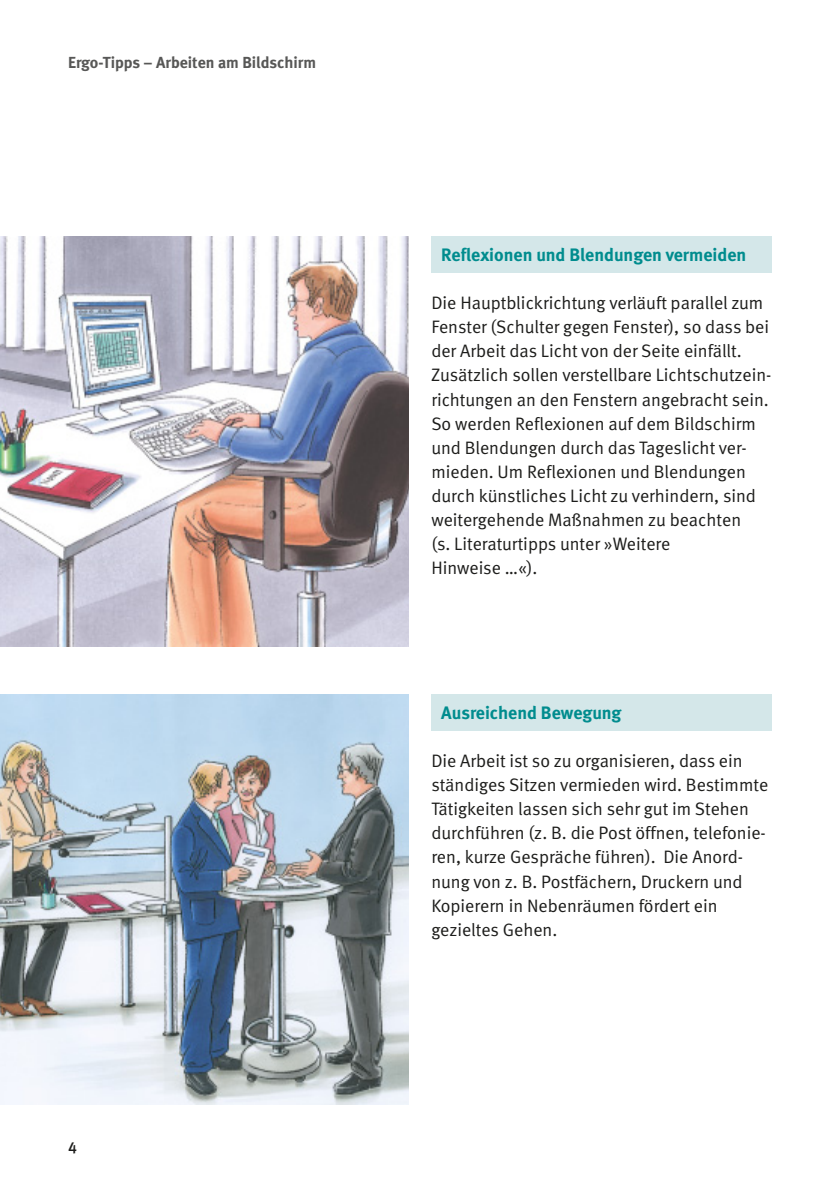
<style>
.page{position:relative;width:840px;height:1191px;background:#fff}
.page>*{position:absolute;margin:0;border:0;box-sizing:border-box;transform-origin:0 0}
.t1{font:18px/24px "DGUV Meta";color:#1d1d1b}
.t2{font:700 18px "DGUV Meta";color:#008c8e}
.t3{font:700 16px "DGUV Meta";color:#575756}
.t4{font:500 16px "DGUV Meta";color:#1d1d1b}
</style>
<div class="page">
<img style="left:0;top:237px;width:408px;height:409px">
<img style="left:0;top:694px;width:408px;height:410px">
<div style="left:431px;top:237px;width:340px;height:36px;background:#d4e7e9"></div>
<div style="left:431px;top:694px;width:340px;height:37px;background:#d4e7e9"></div>
<p class="t3" style="left:68px;top:56px;width:249px">Ergo-Tipps – Arbeiten am Bildschirm</p>
<p class="t4" style="left:68px;top:1140px;width:10px">4</p>
<p class="t2" style="left:441px;top:247px;width:306px">Reflexionen und Blendungen vermeiden</p>
<p class="t1" style="left:431px;top:292px;width:341px">Die Hauptblickrichtung verläuft parallel zum Fenster (Schulter gegen Fens ter), so dass bei der Arbeit das Licht von der Seite einfällt.<br>Zusätzlich sollen ver stell bare Lichtschutzein&shy;richtungen an den Fenstern angebracht sein.<br>So werden Reflexionen auf dem Bild schirm und Blendungen durch das Tageslicht ver&shy;mieden. Um Reflexionen und Blen dungen durch künstliches Licht zu verhindern, sind weitergehende Maß nah men zu beachten<br>(s. Literaturtipps unter »Weitere<br>Hinweise …«).</p>
<p class="t2" style="left:441px;top:705px;width:182px">Ausreichend Bewegung</p>
<p class="t1" style="left:431px;top:750px;width:338px">Die Arbeit ist so zu organisieren, dass ein ständiges Sitzen vermieden wird. Bestimmte Tätigkeiten lassen sich sehr gut im Stehen durchführen (z. B. die Post öffnen, telefonie&shy;ren, kurze Gesprä che führen). Die An ord&shy;nung von z. B. Postfächern, Druckern und Kopierern in Nebenräumen fördert ein gezieltes Gehen.</p>
</div>
